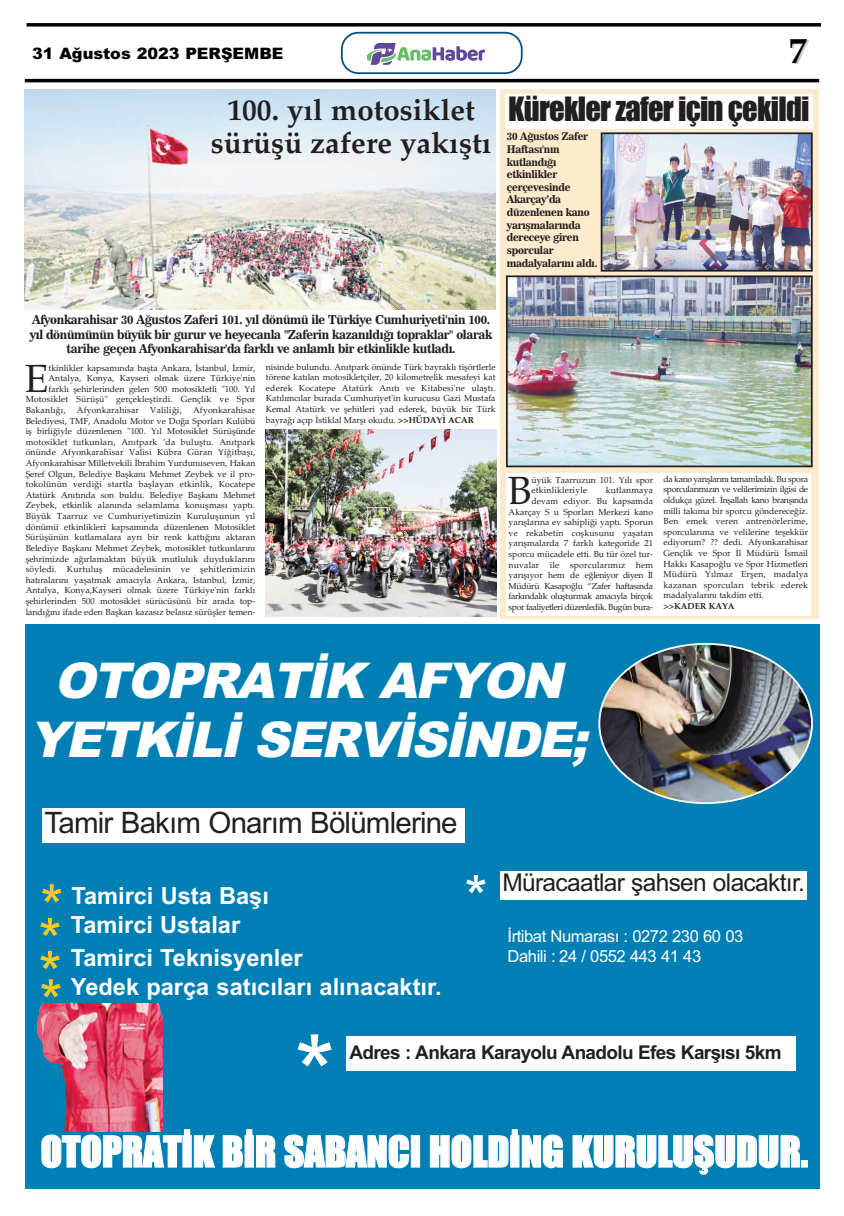
<style>
.page{position:relative;width:844px;height:1216px;background:#fff}
.page>*{position:absolute;margin:0;border:0;box-sizing:border-box;transform-origin:0 0}
.t1{font:105.17px "Arial";color:#fff}
.t2{font:59.76px "Arial";color:#fecb16}
.t3{font:59.76px "Arial";color:#fff}
.t4{font:italic 900 49.26px/59.1px "Arial";color:#fff;text-align:center}
.t5{font:39.55px "Impact";color:#fff}
.t6{font:39.29px "Palatino";color:#231f20}
.t7{font:700 36.57px "Palatino";color:#000}
.t8{font:30.97px "Impact";letter-spacing:-.025em;color:#231f20}
.t9{font:700 29.75px/33.2px "Palatino";color:#231f20;text-align:center}
.t10{font:29.49px "Arial";letter-spacing:-.03em;color:#231f20}
.t11{font:24.5px "Arial";letter-spacing:-.03em;color:#231f20}
.t12{font:700 23.54px/33.2px "Arial";color:#fff}
.t13{font:700 18.99px "Arial";letter-spacing:-.035em;color:#231f20}
.t14{font:16.62px/19.9px "Arial";letter-spacing:-.03em;color:#fff}
.t15{font:900 15.75px "Arial";color:#000}
.t16{font:12.25px/14.7px "News 706 BT Bold C";letter-spacing:-.025em;color:#231f20;text-align:center}
.t17{font:10.5px/12.6px "News 706 BT Bold C";letter-spacing:-.025em;color:#231f20}
.t18{font:8.75px/10.6px "Palatino";color:#231f20;text-align:justify}
.t19{font:8.75px "Palatino";letter-spacing:.02em;color:#231f20}
.t20{font:700 8.75px "Palatino";color:#231f20}
.s1{font-weight:700}
</style>
<div class="page">
<svg style="left:27px;top:23px;width:793px;height:4px;background:#1f1f1f"></svg>
<hr style="left:25px;top:79px;width:794px;height:3px;background:#000">
<svg style="left:341px;top:32px;width:181px;height:42px"></svg>
<img style="left:367px;top:41px;width:117px;height:26px">
<div style="left:25px;top:624px;width:794px;height:564px;background:#007fb4"></div>
<div style="left:42px;top:808px;width:422px;height:34px;background:#fff"></div>
<div style="left:500px;top:871px;width:307px;height:28px;background:#fff"></div>
<div style="left:347px;top:1036px;width:448px;height:34px;background:#fff"></div>
<img style="left:598px;top:643px;width:214px;height:161px">
<img style="left:37px;top:1003px;width:126px;height:128px">
<img style="left:25px;top:89px;width:470px;height:220px">
<img style="left:265px;top:430px;width:231px;height:186px">
<div style="left:500px;top:90px;width:319px;height:529px;background:#feebce"></div>
<div style="left:505px;top:94px;width:307px;height:35px;background:#fff"></div>
<img style="left:603px;top:135px;width:206px;height:133px">
<div style="left:600px;top:132px;width:212px;height:139px;border:2px solid #231f20"></div>
<div style="left:506px;top:472px;width:304px;height:143px;background:#fff"></div>
<img style="left:509px;top:278px;width:300px;height:186px">
<div style="left:506px;top:275px;width:306px;height:192px;border:2px solid #231f20"></div>
<h3 class="t15" style="left:32px;top:44px;width:253px">31 Ağustos 2023 PERŞEMBE</h3>
<h3 class="t7" style="left:788px;top:28px;width:20px">7</h3>
<h3 class="t9" style="left:211px;top:93px;width:282px">100. yıl motosiklet sürüşü zafere yakıştı</h3>
<h3 class="t8" style="left:508px;top:92px;width:303px">Kürekler zafer için çekildi</h3>
<p class="t17" style="left:506px;top:130px;width:92px">30 Ağustos Zafer<br>Haftası'nın kutlandığı etkinlikler çerçevesinde<br>Akarçay’da düzenlenen kano yarışmalarında dereceye giren sporcular madalyalarını aldı.</p>
<p class="t16" style="left:30px;top:312px;width:464px">Afyonkarahisar 30 Ağustos Zaferi 101. yıl dönümü ile Türkiye Cumhuriyeti'nin 100. yıl dönümünün büyük bir gurur ve heyecanla "Zaferin kazanıldığı topraklar" olarak tarihe geçen Afyonkarahisar'da farklı ve anlamlı bir etkinlikle kutladı.</p>
<h3 class="t6" style="left:25px;top:355px;width:25px">E</h3>
<p class="t18" style="left:49px;top:362px;width:208px">tkinlikler kapsamında başta Ankara, İstanbul, İzmir,</p>
<p class="t18" style="left:266px;top:361px;width:231px">nisinde bulundu. Anıtpark önünde Türk bayraklı tişörtlerle törene katılan motosikletçiler, 20 kilometrelik mesafeyi kat ederek Kocatepe Atatürk Anıtı ve Kitabesi'ne ulaştı.<br>Katılımcılar burada Cumhuriyet'in kurucusu Gazi Mustafa Kemal Atatürk ve şehitleri yad ederek, büyük bir Türk bayrağı açıp İstiklal Marşı okudu. <span class="s1">&gt;&gt;HÜDAYİ ACAR</span></p>
<p class="t18" style="left:49px;top:373px;width:208px">Antalya, Konya, Kayseri olmak üzere Türkiye'nin</p>
<p class="t18" style="left:49px;top:383px;width:208px">farklı şehirlerinden gelen 500 motosikletli "100. Yıl</p>
<p class="t19" style="left:26px;top:394px;width:231px">Motosiklet Sürüşü" gerçekleştirdi. Gençlik ve Spor</p>
<p class="t19" style="left:26px;top:405px;width:41px">Bakanlığı,</p>
<p class="t19" style="left:77px;top:405px;width:64px">Afyonkarahisar</p>
<p class="t19" style="left:150px;top:405px;width:33px">Valiliği,</p>
<p class="t18" style="left:26px;top:404px;width:231px;text-indent:167px">Afyonkarahisar Belediyesi, TMF, Anadolu Motor ve Doğa Sporları Kulübü iş birliğiyle düzenlenen "100. Yıl Motosiklet Sürüşünde motosiklet tutkunları, Anıtpark ’da buluştu. Anıtpark önünde Afyonkarahisar Valisi Kübra Güran Yiğitbaşı, Afyonkarahisar Milletvekili İbrahim Yurdunuseven, Hakan Şeref Olgun, Belediye Başkanı Mehmet Zeybek ve il pro&shy;tokolünün verdiği startla başlayan etkinlik, Kocatepe Atatürk Anıtında son buldu. Belediye Başkanı Mehmet Zeybek, etkinlik alanında selamlama konuşması yaptı.<br>Büyük Taarruz ve Cumhuriyetimizin Kuruluşunun yıl dönümü etkinlikleri kapsamında düzenlenen Motosiklet Sürüşünün kutlamalara ayrı bir renk kattığını aktaran Belediye Başkanı Mehmet Zeybek, motosiklet tutkunlarını şehrimizde ağırlamaktan büyük mutluluk duyduklarını söyledi. Kurtuluş mücadelesinin ve şehitlerimizin hatıralarını yaşatmak amacıyla Ankara, İstanbul, İzmir, Antalya, Konya,Kayseri olmak üzere Türkiye'nin farklı şehirlerinden 500 motosiklet sürücüsünü bir arada top&shy;landığını ifade eden Başkan kazasız belasız sürüşler temen-</p>
<p class="t18" style="left:508px;top:485px;width:146px;text-align:right">kutlanmaya<br>devam ediyor. Bu kapsamda Akarçay S u Sporları Merkezi kano yarışlarına ev sahipliği yaptı. Sporun ve rekabetin coşkusunu yaşatan yarışmalarda 7 farklı kategoride 21 sporcu mücadele etti. Bu tür özel tur&shy;nuvalar ile sporcularımız hem yarışıyor hem de eğleniyor diyen İl Müdürü Kasapoğlu “Zafer haftasında farkındalık oluşturmak amacıyla birçok spor faaliyetleri düzenledik. Bugün bura-</p>
<p class="t18" style="left:663px;top:473px;width:146px">da kano yarışlarını tamamladık. Bu spora sporcularımızın ve velilerimizin ilgisi de oldukça güzel. İnşallah kano branşında milli takıma bir sporcu göndereceğiz.<br>Ben emek veren antrenörlerime, sporcularıma ve velilerine teşekkür ediyorum? ?? dedi. Afyonkarahisar Gençlik ve Spor İl Müdürü İsmail Hakkı Kasapoğlu ve Spor Hizmetleri Müdürü Yılmaz Erşen, madalya kazanan sporcuları tebrik ederek madalyalarını takdim etti.</p>
<h3 class="t6" style="left:507px;top:467px;width:25px">B</h3>
<p class="t18" style="left:531px;top:474px;width:123px">üyük Taarruzun 101. Yılı spor etkinlikleriyle</p>
<p class="t20" style="left:663px;top:601px;width:73px">&gt;&gt;KADER KAYA</p>
<h3 class="t4" style="left:29px;top:651px;width:574px">OTOPRATİK AFYON<br>YETKİLİ SERVİSİNDE;</h3>
<h3 class="t10" style="left:45px;top:805px;width:414px">Tamir Bakım Onarım Bölümlerine</h3>
<h3 class="t11" style="left:502px;top:868px;width:304px">Müracaatlar şahsen olacaktır.</h3>
<h2 class="t3" style="left:464px;top:862px;width:25px">*</h2>
<h2 class="t2" style="left:40px;top:872px;width:25px">*</h2>
<h3 class="t12" style="left:71px;top:878px;width:199px">Tamirci Usta Başı</h3>
<h2 class="t2" style="left:38px;top:905px;width:25px">*</h2>
<h2 class="t2" style="left:38px;top:938px;width:25px">*</h2>
<h2 class="t2" style="left:39px;top:967px;width:25px">*</h2>
<h3 class="t12" style="left:71px;top:908px;width:233px">Tamirci Ustalar<br>Tamirci Teknisyenler</h3>
<h3 class="t14" style="left:507px;top:926px;width:237px">İrtibat Numarası : 0272 230 60 03<br>Dahili : 24 / 0552 443 41 43</h3>
<h3 class="t12" style="left:71px;top:970px;width:372px">Yedek parça satıcıları alınacaktır.</h3>
<h1 class="t1" style="left:294px;top:1013px;width:42px">*</h1>
<h3 class="t13" style="left:349px;top:1040px;width:433px">Adres : Ankara Karayolu Anadolu Efes Karşısı 5km</h3>
<h3 class="t5" style="left:41px;top:1130px;width:768px">OTOPRATİK BİR SABANCI HOLDİNG KURULUŞUDUR.</h3>
</div>
